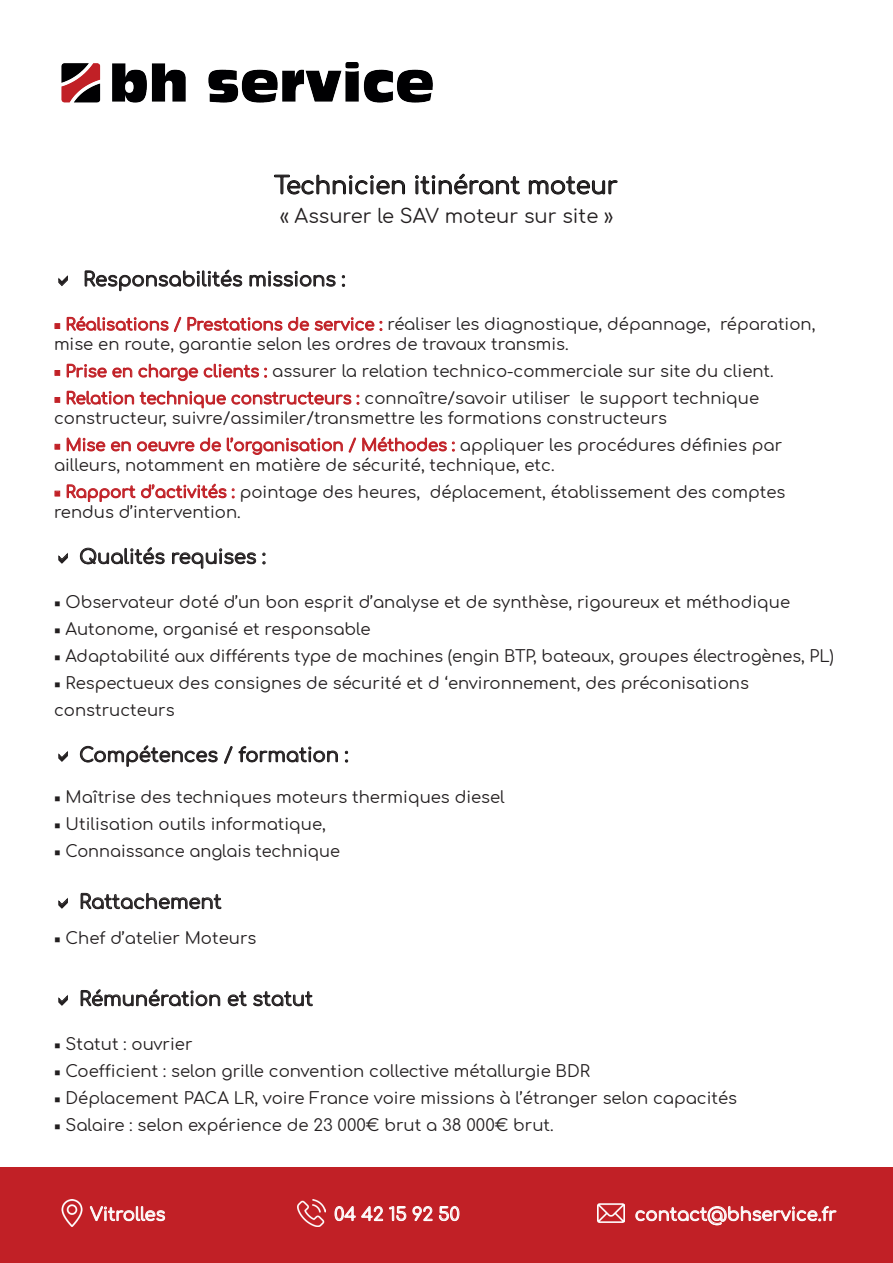
<style>
.page{position:relative;width:893px;height:1263px;background:#fff}
.page>*{position:absolute;margin:0;border:0;box-sizing:border-box;transform-origin:0 0}
.t1{font:24px "Comfortaa";color:#231f20}
.t2{font:19.5px "Comfortaa";color:#231f20}
.t3{font:18px "Comfortaa";color:#fff}
.t4{font:16.5px/19.8px "Comfortaa";color:#231f20}
.s1{font-family:"Minion Pro";color:#c12026}
.s2{color:#c12026}
.s3{font-family:"Minion Pro"}
</style>
<div class="page">
<img style="left:61px;top:62px;width:372px;height:41px">
<svg style="left:274px;top:174px;width:131px;height:21px"></svg>
<svg style="left:415px;top:173px;width:105px;height:22px"></svg>
<svg style="left:528px;top:176px;width:90px;height:19px"></svg>
<svg style="left:84px;top:269px;width:159px;height:23px"></svg>
<svg style="left:249px;top:270px;width:97px;height:17px"></svg>
<svg style="left:55px;top:323px;width:5px;height:6px"></svg>
<svg style="left:66px;top:316px;width:317px;height:16px"></svg>
<svg style="left:55px;top:370px;width:5px;height:6px"></svg>
<svg style="left:66px;top:363px;width:202px;height:18px"></svg>
<svg style="left:55px;top:397px;width:5px;height:6px"></svg>
<svg style="left:66px;top:390px;width:294px;height:19px"></svg>
<svg style="left:55px;top:444px;width:5px;height:5px"></svg>
<svg style="left:66px;top:437px;width:65px;height:15px"></svg>
<svg style="left:137px;top:437px;width:219px;height:18px"></svg>
<svg style="left:362px;top:436px;width:93px;height:16px"></svg>
<svg style="left:55px;top:491px;width:5px;height:5px"></svg>
<svg style="left:66px;top:483px;width:169px;height:19px"></svg>
<svg style="left:80px;top:547px;width:85px;height:18px"></svg>
<svg style="left:172px;top:548px;width:94px;height:21px"></svg>
<svg style="left:80px;top:745px;width:138px;height:22px"></svg>
<svg style="left:224px;top:746px;width:114px;height:18px"></svg>
<svg style="left:344px;top:750px;width:5px;height:13px"></svg>
<svg style="left:80px;top:892px;width:142px;height:17px"></svg>
<svg style="left:80px;top:989px;width:141px;height:18px"></svg>
<svg style="left:227px;top:991px;width:20px;height:15px"></svg>
<svg style="left:253px;top:991px;width:60px;height:16px"></svg>
<div style="left:0;top:1167px;width:893px;height:96px;background:#c12026"></div>
<img style="left:61px;top:1199px;width:22px;height:28px">
<img style="left:298px;top:1199px;width:27px;height:28px">
<img style="left:597px;top:1203px;width:28px;height:20px">
<svg style="left:89px;top:1206px;width:77px;height:16px"></svg>
<svg style="left:334px;top:1206px;width:126px;height:15px"></svg>
<svg style="left:635px;top:1206px;width:202px;height:19px"></svg>
<svg style="left:58px;top:275px;width:10px;height:12px"></svg>
<svg style="left:58px;top:553px;width:10px;height:11px"></svg>
<svg style="left:58px;top:751px;width:10px;height:11px"></svg>
<svg style="left:58px;top:898px;width:10px;height:11px"></svg>
<svg style="left:58px;top:995px;width:10px;height:11px"></svg>
<h1 class="t1" style="left:274px;top:164px;width:345px">Technicien itinérant moteur</h1>
<p class="t2" style="left:280px;top:199px;width:335px">« Assurer le SAV moteur sur site »</p>
<p class="t2" style="left:83px;top:261px;width:264px">Responsabilités missions :</p>
<p class="t4" style="left:54px;top:312px;width:763px"><span class="s1">■</span> <span class="s2">Réalisations / Prestations de service :</span> réaliser les diagnostique, dépannage, réparation, mise en route, garantie selon les ordres de travaux transmis.</p>
<p class="t4" style="left:54px;top:359px;width:721px"><span class="s1">■</span> <span class="s2">Prise en charge clients :</span> assurer la relation technico-commerciale sur site du client.</p>
<p class="t4" style="left:54px;top:386px;width:707px"><span class="s1">■</span> <span class="s2">Relation technique constructeurs :</span> connaître/savoir utiliser le support technique constructeur, suivre/assimiler/transmettre les formations constructeurs</p>
<p class="t4" style="left:54px;top:433px;width:730px"><span class="s1">■</span> <span class="s2">Mise en oeuvre de l’organisation / Méthodes :</span> appliquer les procédures définies par ailleurs, notamment en matière de sécurité, technique, etc.</p>
<p class="t4" style="left:54px;top:480px;width:733px"><span class="s1">■</span> <span class="s2">Rapport d’activités :</span> pointage des heures, déplacement, établissement des comptes rendus d’intervention.</p>
<p class="t2" style="left:79px;top:539px;width:188px">Qualités requises :</p>
<p class="t4" style="left:54px;top:590px;width:738px"><span class="s3">■</span> Observateur doté d’un bon esprit d’analyse et de synthèse, rigoureux et méthodique</p>
<p class="t4" style="left:54px;top:617px;width:318px"><span class="s3">■</span> Autonome, organisé et responsable</p>
<p class="t4" style="left:54px;top:644px;width:781px"><span class="s3">■</span> Adaptabilité aux différents type de machines (engin BTP, bateaux, groupes électrogènes, PL)</p>
<p class="t4" style="left:54px;top:667px;width:696px;line-height:27px"><span class="s3">■</span> Respectueux des consignes de sécurité et d ‘environnement, des préconisations constructeurs</p>
<p class="t2" style="left:79px;top:737px;width:271px">Compétences / formation :</p>
<p class="t4" style="left:54px;top:785px;width:452px"><span class="s3">■</span> Maîtrise des techniques moteurs thermiques diesel</p>
<p class="t4" style="left:54px;top:812px;width:273px"><span class="s3">■</span> Utilisation outils informatique,</p>
<p class="t4" style="left:54px;top:839px;width:288px"><span class="s3">■</span> Connaissance anglais technique</p>
<p class="t2" style="left:79px;top:884px;width:144px">Rattachement</p>
<p class="t4" style="left:54px;top:926px;width:204px"><span class="s3">■</span> Chef d’atelier Moteurs</p>
<p class="t2" style="left:79px;top:981px;width:235px">Rémunération et statut</p>
<p class="t4" style="left:54px;top:1032px;width:140px"><span class="s3">■</span> Statut : ouvrier</p>
<p class="t4" style="left:54px;top:1059px;width:537px"><span class="s3">■</span> Coefficient : selon grille convention collective métallurgie BDR</p>
<p class="t4" style="left:54px;top:1086px;width:685px"><span class="s3">■</span> Déplacement PACA LR, voire France voire missions à l’étranger selon capacités</p>
<p class="t4" style="left:54px;top:1113px;width:501px"><span class="s3">■</span> Salaire : selon expérience de 23 000€ brut a 38 000€ brut.</p>
<p class="t3" style="left:90px;top:1198px;width:77px">Vitrolles</p>
<p class="t3" style="left:334px;top:1198px;width:127px">04 42 15 92 50</p>
<p class="t3" style="left:635px;top:1198px;width:203px">contact@bhservice.fr</p>
</div>
